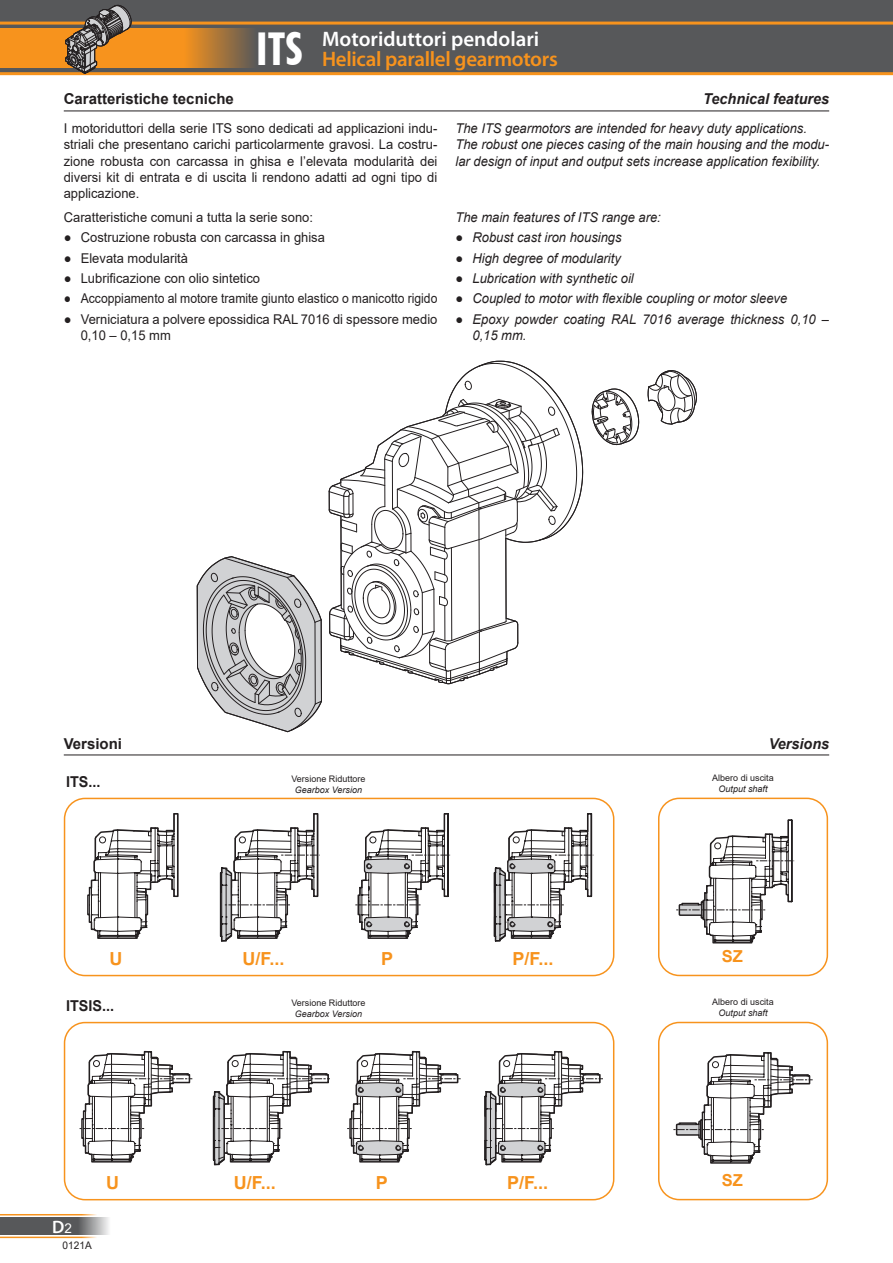
<style>
.page{position:relative;width:893px;height:1263px;background:#fff}
.page>*{position:absolute;margin:0;border:0;box-sizing:border-box;transform-origin:0 0}
.t1{font:600 21px/19.5px "Myriad Pro";letter-spacing:-.015em;color:#f7931d}
.t2{font:700 18px "Arial";color:#f7931d}
.t3{font:600 18px "Myriad Pro";color:#fff}
.t4{font:700 16.5px "Arial";color:#f7931d}
.t5{font:700 15px "Arial";color:#231f20}
.t6{font:italic 700 15px "Arial";color:#231f20;scale:.96 1}
.t7{font:700 15px "Arial";color:#231f20;scale:.96 1}
.t8{font:13.5px/16.2px "Arial";color:#231f20;text-align:justify;scale:.96 1}
.t9{font:italic 13.5px/16.2px "Arial";color:#231f20;scale:.96 1}
.t10{font:13.5px "Arial";color:#231f20;scale:.9 1}
.t11{font:10.5px "Arial";color:#231f20;scale:.96 1}
.t12{font:9px "Arial";color:#231f20}
.t13{font:italic 9px "Arial";color:#231f20}
.s1{color:#fff}
.s2{font-family:"Futura BT";font-weight:700;font-stretch:condensed;font-size:45.3px;color:#fff}
.s3{font-style:normal}
.s4{font-family:"Arial";font-weight:400;font-size:13.5px}
</style>
<div class="page">
<hr style="left:0;top:1236px;width:102px;height:2px;background:#f7931d">
<hr style="left:0;top:1214px;width:102px;height:1px;background:#f7931d">
<svg style="left:0;top:1217px;width:109px;height:18px;background:#6d6e6f"></svg>
<div style="left:0;top:0;width:893px;height:74px;background:#57585a"></div>
<hr style="left:0;top:72px;width:893px;height:3px;background:#f7931d">
<hr style="left:0;top:22px;width:893px;height:3px;background:#f7931d">
<svg style="left:0;top:28px;width:252px;height:40px;background:#db8827"></svg>
<svg style="left:65px;top:4px;width:67px;height:70px"></svg>
<hr style="left:64px;top:111px;width:765px;height:1px;background:#231f20">
<svg style="left:647px;top:370px;width:50px;height:55px"></svg>
<svg style="left:591px;top:388px;width:48px;height:58px"></svg>
<svg style="left:197px;top:556px;width:125px;height:176px"></svg>
<svg style="left:329px;top:361px;width:254px;height:323px"></svg>
<svg style="left:676px;top:819px;width:118px;height:125px"></svg>
<div style="left:658px;top:798px;width:170px;height:178px;border:2px solid #f7931d;border-radius:21px"></div>
<hr style="left:64px;top:754px;width:765px;height:1px;background:#231f20">
<div style="left:64px;top:798px;width:550px;height:178px;border:2px solid #f7931d;border-radius:21px"></div>
<svg style="left:88px;top:813px;width:362px;height:129px"></svg>
<svg style="left:493px;top:813px;width:100px;height:129px"></svg>
<svg style="left:673px;top:1052px;width:140px;height:112px"></svg>
<div style="left:658px;top:1022px;width:170px;height:178px;border:2px solid #f7931d;border-radius:21px"></div>
<div style="left:64px;top:1022px;width:550px;height:178px;border:2px solid #f7931d;border-radius:21px"></div>
<svg style="left:80px;top:1050px;width:381px;height:116px"></svg>
<svg style="left:484px;top:1050px;width:119px;height:116px"></svg>
<h1 class="t1" style="left:256px;top:29px;width:304px;text-indent:66px"><span class="s1">Motoriduttori pendolari<br></span><span class="s2">ITS</span> Helical parallel gearmotors</h1>
<p class="t5" style="left:64px;top:89px;width:172px">Caratteristiche tecniche</p>
<p class="t6" style="left:703px;top:89px;width:133px">Technical features</p>
<p class="t8" style="left:64px;top:120px;width:391px">I motoriduttori della serie ITS sono dedicati ad applicazioni indu&shy;striali che presentano carichi particolarmente gravosi. La costru&shy;zione robusta con carcassa in ghisa e l’elevata modularità dei diversi kit di entrata e di uscita li rendono adatti ad ogni tipo di applicazione.</p>
<p class="t8" style="left:64px;top:209px;width:261px">Caratteristiche comuni a tutta la serie sono:</p>
<p class="t8" style="left:64px;top:229px;width:274px">● Costruzione robusta con carcassa in ghisa</p>
<p class="t8" style="left:64px;top:250px;width:131px">● Elevata modularità</p>
<p class="t8" style="left:64px;top:270px;width:206px">● Lubrificazione con olio sintetico</p>
<p class="t10" style="left:64px;top:289px;width:417px">● Accoppiamento al motore tramite giunto elastico o manicotto rigido</p>
<p class="t8" style="left:81px;top:311px;width:373px;text-indent:-17px">● Verniciatura a polvere epossidica RAL 7016 di spessore medio<br>0,10 – 0,15 mm</p>
<p class="t9" style="left:455px;top:120px;width:391px">The ITS gearmotors are intended for heavy duty applications.<br>The robust one pieces casing of the main housing and the modu&shy;lar design of input and output sets increase application fexibility.</p>
<p class="t9" style="left:455px;top:209px;width:215px">The main features of ITS range are:</p>
<p class="t9" style="left:455px;top:229px;width:175px"><span class="s3">●</span> Robust cast iron housings</p>
<p class="t9" style="left:455px;top:250px;width:174px"><span class="s3">●</span> High degree of modularity</p>
<p class="t9" style="left:455px;top:270px;width:187px"><span class="s3">●</span> Lubrication with synthetic oil</p>
<p class="t9" style="left:455px;top:291px;width:347px"><span class="s3">●</span> Coupled to motor with flexible coupling or motor sleeve</p>
<p class="t9" style="left:472px;top:311px;width:373px;text-indent:-17px"><span class="s3">●</span> Epoxy powder coating RAL 7016 average thickness 0,10 –<br>0,15 mm.</p>
<p class="t5" style="left:64px;top:733px;width:60px">Versioni</p>
<p class="t6" style="left:769px;top:733px;width:64px">Versions</p>
<p class="t12" style="left:291px;top:772px;width:76px">Versione Riduttore</p>
<p class="t13" style="left:295px;top:784px;width:69px">Gearbox Version</p>
<p class="t12" style="left:712px;top:771px;width:63px">Albero di uscita</p>
<p class="t13" style="left:718px;top:782px;width:51px">Output shaft</p>
<p class="t7" style="left:66px;top:771px;width:37px">ITS...</p>
<h2 class="t2" style="left:109px;top:945px;width:14px">U</h2>
<h2 class="t2" style="left:381px;top:945px;width:14px">P</h2>
<p class="t4" style="left:722px;top:944px;width:23px">SZ</p>
<h2 class="t2" style="left:242px;top:945px;width:44px">U/F...</h2>
<h2 class="t2" style="left:513px;top:945px;width:43px">P/F...</h2>
<p class="t7" style="left:66px;top:995px;width:52px">ITSIS...</p>
<p class="t12" style="left:291px;top:997px;width:76px">Versione Riduttore</p>
<p class="t13" style="left:295px;top:1008px;width:69px">Gearbox Version</p>
<p class="t12" style="left:712px;top:995px;width:63px">Albero di uscita</p>
<p class="t13" style="left:718px;top:1007px;width:51px">Output shaft</p>
<h2 class="t3" style="left:52px;top:1215px;width:21px">D<span class="s4">2</span></h2>
<p class="t11" style="left:63px;top:1238px;width:32px">0121A</p>
<h2 class="t2" style="left:106px;top:1170px;width:14px">U</h2>
<h2 class="t2" style="left:376px;top:1170px;width:14px">P</h2>
<p class="t4" style="left:722px;top:1169px;width:23px">SZ</p>
<h2 class="t2" style="left:234px;top:1170px;width:44px">U/F...</h2>
<h2 class="t2" style="left:507px;top:1170px;width:43px">P/F...</h2>
</div>
